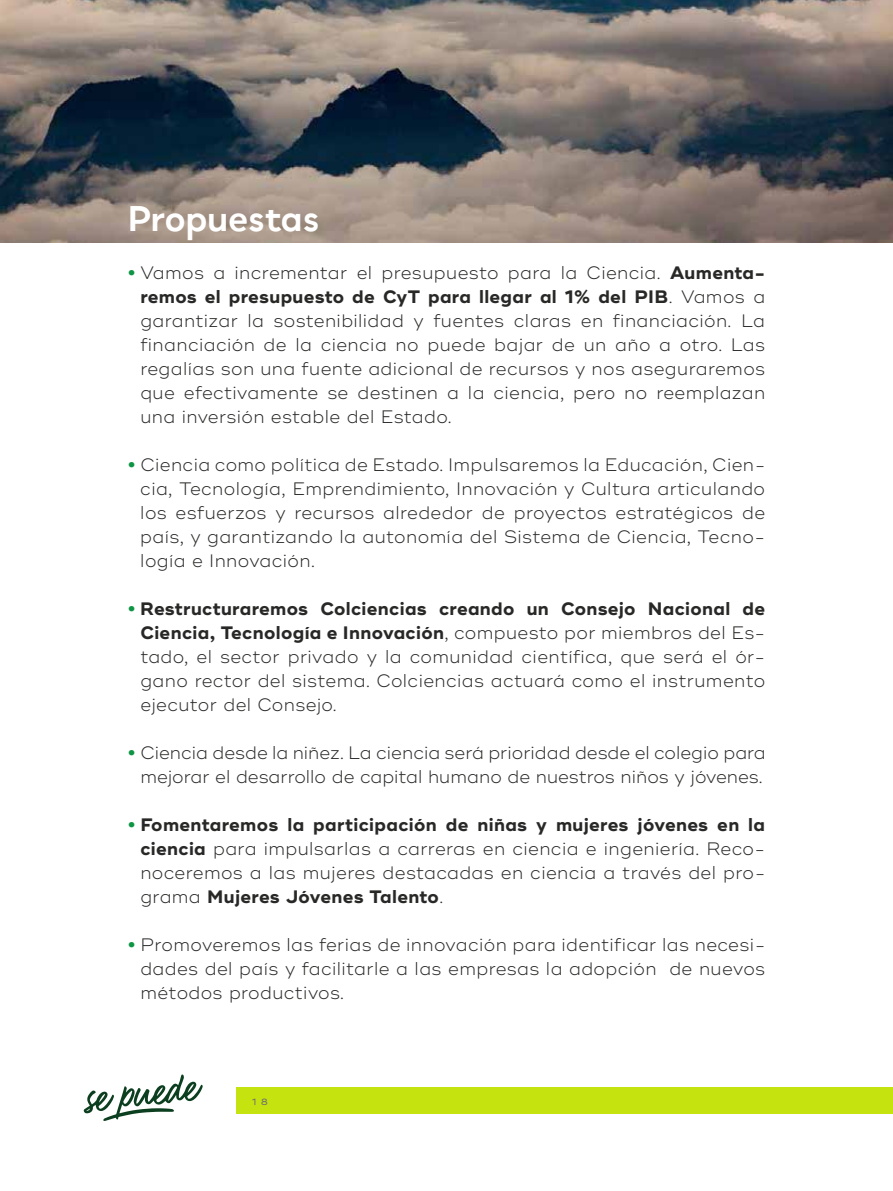
<style>
.page{position:relative;width:893px;height:1191px;background:#fff}
.page>*{position:absolute;margin:0;border:0;box-sizing:border-box;transform-origin:0 0}
.t1{font:700 42px "Quinoa";color:#fff}
.t2{font:300 18px/24px "Ridley Grotesk";letter-spacing:.015em;color:#282827;text-align:justify}
.t3{font:500 9px "Ridley Grotesk";color:#706f6f}
.s1{font-weight:900;color:#0d9444}
.s2{font-weight:700}
</style>
<div class="page">
<div style="left:237px;top:1086px;width:656px;height:27px;background:#c4e30f"></div>
<svg style="left:84px;top:1074px;width:119px;height:47px"></svg>
<img style="left:0;top:0;width:893px;height:242px">
<h1 class="t1" style="left:128px;top:192px;width:193px">Propuestas</h1>
<p class="t2" style="left:140px;top:261px;width:627px;text-indent:-13px"><span class="s1">•</span> Vamos a incrementar el presupuesto para la Ciencia. <span class="s2">Aumenta&shy;remos el presupuesto de CyT para llegar al 1% del PIB</span>. Vamos a garantizar la sostenibilidad y fuentes claras en financiación. La financiación de la ciencia no puede bajar de un año a otro. Las regalías son una fuente adicional de recursos y nos aseguraremos que efectivamente se destinen a la ciencia, pero no reemplazan una inversión estable del Estado.</p>
<p class="t2" style="left:140px;top:453px;width:627px;text-indent:-13px"><span class="s1">•</span> Ciencia como política de Estado. Impulsaremos la Educación, Cien&shy;cia, Tecnología, Emprendimiento, Innovación y Cultura articulando los esfuerzos y recursos alrededor de proyectos estratégicos de país, y garantizando la autonomía del Sistema de Ciencia, Tecno&shy;logía e Innovación.</p>
<p class="t2" style="left:140px;top:597px;width:627px;text-indent:-13px"><span class="s1">•</span> <span class="s2">Restructuraremos Colciencias creando un Consejo Nacional de Ciencia, Tecnología e Innovación</span>, compuesto por miembros del Es&shy;tado, el sector privado y la comunidad científica, que será el ór&shy;gano rector del sistema. Colciencias actuará como el instrumento ejecutor del Consejo.</p>
<p class="t2" style="left:128px;top:741px;width:640px;text-align:center"><span class="s1">•</span> Ciencia desde la niñez. La ciencia será prioridad desde el colegio para mejorar el desarrollo de capital humano de nuestros niños y jóvenes.</p>
<p class="t2" style="left:140px;top:813px;width:627px;text-indent:-13px"><span class="s1">•</span> <span class="s2">Fomentaremos la participación de niñas y mujeres jóvenes en la ciencia</span> para impulsarlas a carreras en ciencia e ingeniería. Reco&shy;noceremos a las mujeres destacadas en ciencia a través del pro&shy;grama <span class="s2">Mujeres Jóvenes Talento</span>.</p>
<p class="t2" style="left:140px;top:933px;width:627px;text-indent:-13px"><span class="s1">•</span> Promoveremos las ferias de innovación para identificar las necesi&shy;dades del país y facilitarle a las empresas la adopción de nuevos métodos productivos.</p>
<p class="t3" style="left:252px;top:1096px;width:17px">1 8</p>
</div>
